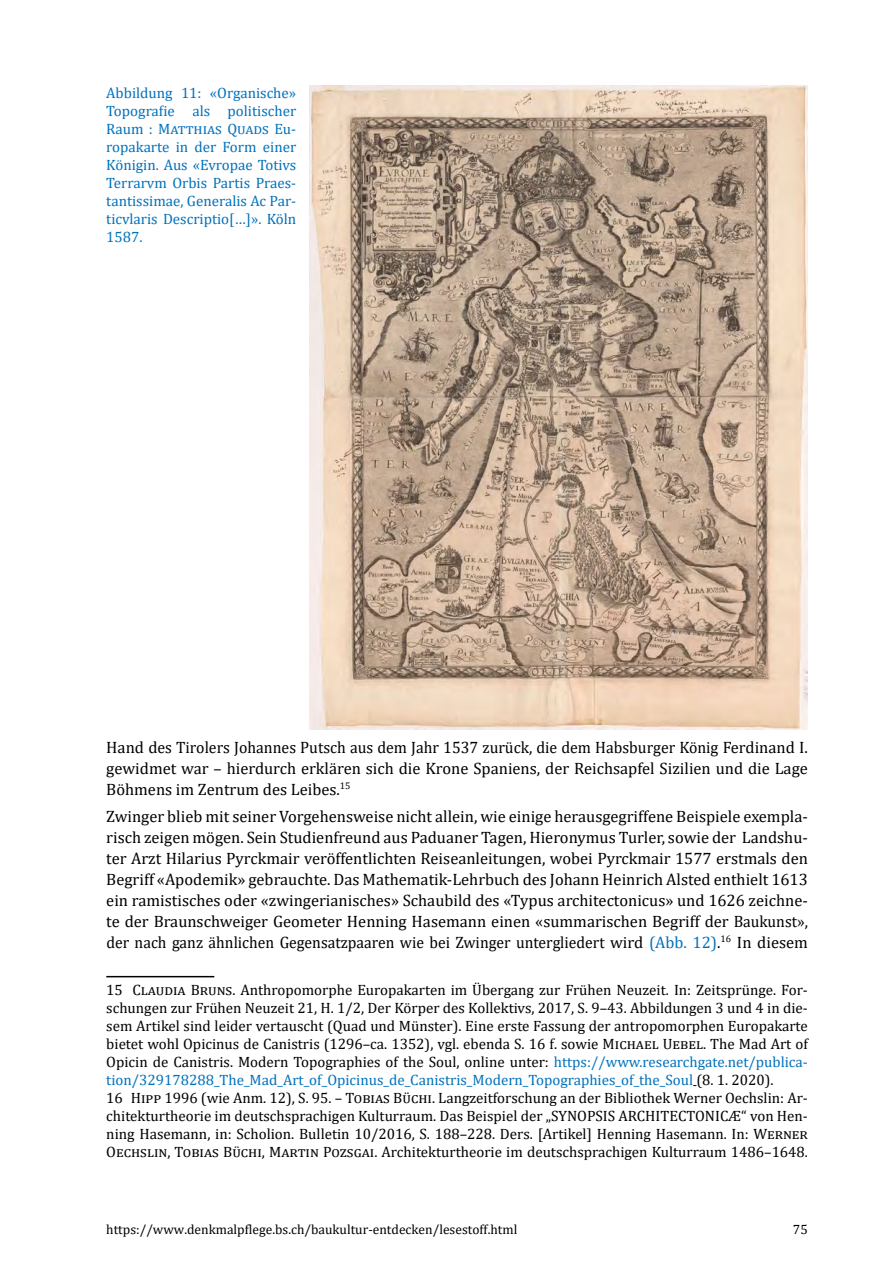
<style>
.page{position:relative;width:893px;height:1263px;background:#fff}
.page>*{position:absolute;margin:0;border:0;box-sizing:border-box;transform-origin:0 0}
.t1{font:16.5px/21px "Cambria";color:#000;text-align:justify}
.t2{font:15px/18px "Cambria";color:#000}
.t3{font:15px/18px "Cambria";color:#0072bc;text-align:justify}
.t4{font:13.5px "Cambria";color:#000}
.s1{color:#0072bc}
</style>
<div class="page">
<hr style="left:106px;top:976px;width:108px;height:1px;background:#000">
<img style="left:309px;top:85px;width:499px;height:645px">
<p class="t3" style="left:106px;top:84px;width:191px">Abbildung 11: «Organische» Topografie als politischer Raum : Matthias Quads Eu&shy;ropakarte in der Form einer Königin. Aus «Evropae Totivs Terrarvm Orbis Partis Praes&shy;tantissimae, Generalis Ac Par&shy;ticvlaris Descriptio[…]». Köln 1587.</p>
<p class="t1" style="left:106px;top:736px;width:703px">Hand des Tirolers Johannes Putsch aus dem Jahr 1537 zurück, die dem Habsburger König Ferdinand I. gewidmet war – hierdurch erklären sich die Krone Spaniens, der Reichsapfel Sizilien und die Lage Böhmens im Zentrum des Leibes.<sup>15</sup></p>
<p class="t1" style="left:106px;top:805px;width:703px">Zwinger blieb mit seiner Vorgehensweise nicht allein, wie einige herausgegriffene Beispiele exempla&shy;risch zeigen mögen. Sein Studienfreund aus Paduaner Tagen, Hieronymus Turler, sowie der Landshu&shy;ter Arzt Hilarius Pyrckmair veröffentlichten Reiseanleitungen, wobei Pyrckmair 1577 erstmals den Begriff «Apodemik» gebrauchte. Das Mathematik-Lehrbuch des Johann Heinrich Alsted enthielt 1613 ein ramistisches oder «zwingerianisches» Schaubild des «Typus architectonicus» und 1626 zeichne&shy;te der Braunschweiger Geometer Henning Hasemann einen «summarischen Begriff der Baukunst», der nach ganz ähnlichen Gegensatzpaaren wie bei Zwinger untergliedert wird <span class="s1">(Abb. 12)</span>.<sup>16</sup> In diesem</p>
<p class="t2" style="left:106px;top:980px;width:703px">15 Claudia Bruns. Anthropomorphe Europakarten im Übergang zur Frühen Neuzeit. In: Zeitsprünge. For&shy;schungen zur Frühen Neuzeit 21, H. 1/2, Der Körper des Kollektivs, 2017, S. 9–43. Abbildungen 3 und 4 in die&shy;sem Artikel sind leider vertauscht (Quad und Münster). Eine erste Fassung der antropomorphen Europakarte bietet wohl Opicinus de Canistris (1296–ca. 1352), vgl. ebenda S. 16 f. sowie Michael Uebel. The Mad Art of Opicin de Canistris. Modern Topographies of the Soul, online unter: <span class="s1">https://www.researchgate.net/publica&shy;tion/329178288_The_Mad_Art_of_Opicinus_de_Canistris_Modern_Topographies_of_the_Soul</span> (8. 1. 2020).<br>16 Hipp 1996 (wie Anm. 12), S. 95. – Tobias Büchi. Langzeitforschung an der Bibliothek Werner Oechslin: Ar&shy;chitekturtheorie im deutschsprachigen Kulturraum. Das Beispiel der „SYNOPSIS ARCHITECTONICÆ“ von Hen&shy;ning Hasemann, in: Scholion. Bulletin 10/2016, S. 188–228. Ders. [Artikel] Henning Hasemann. In: Werner Oechslin, Tobias Büchi, Martin Pozsgai. Architekturtheorie im deutschsprachigen Kulturraum 1486–1648.</p>
<p class="t4" style="left:106px;top:1221px;width:413px">https://www.denkmalpflege.bs.ch/baukultur-entdecken/lesestoff.html</p>
<p class="t4" style="left:793px;top:1221px;width:16px">75</p>
</div>
